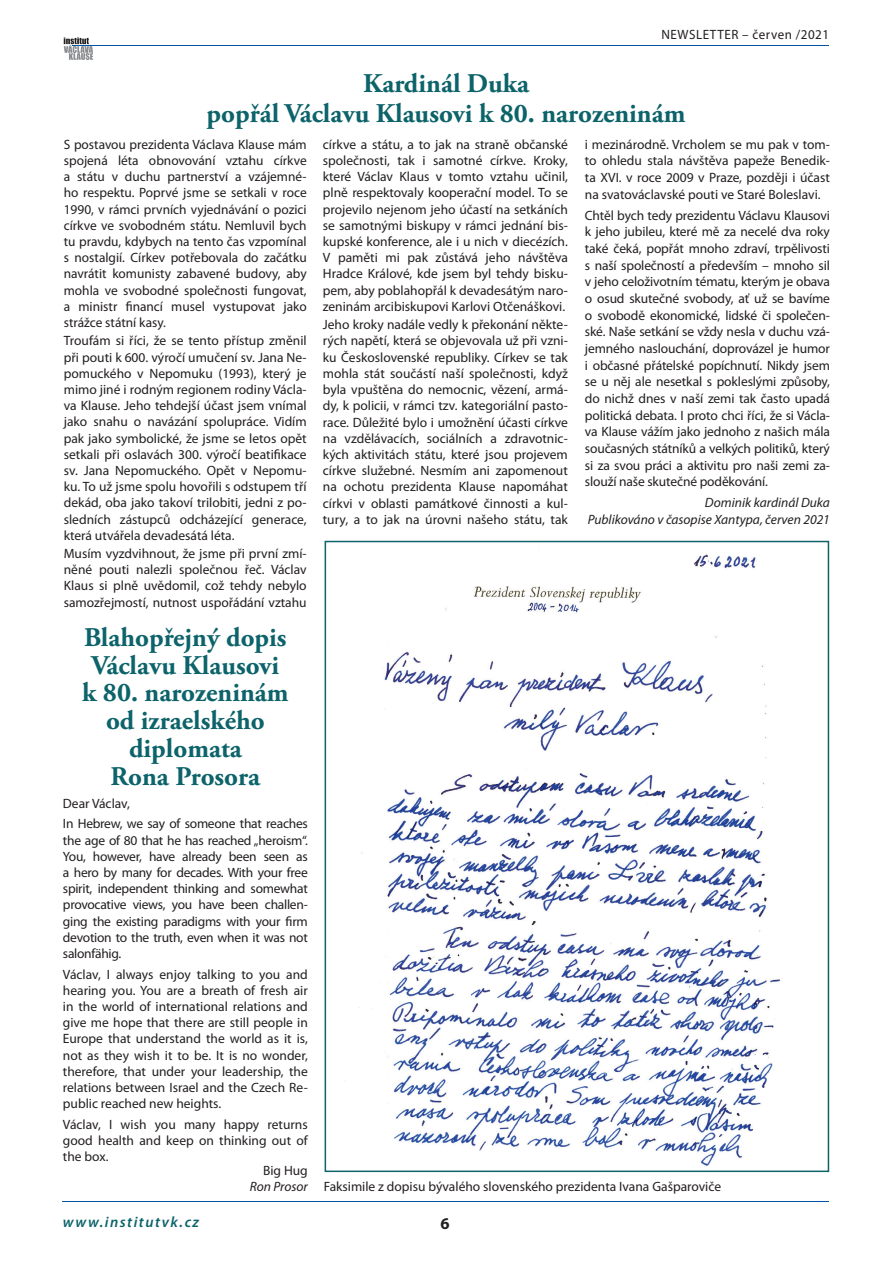
<style>
.page{position:relative;width:893px;height:1263px;background:#fff}
.page>*{position:absolute;margin:0;border:0;box-sizing:border-box;transform-origin:0 0}
.t1{font:700 27px/27.8px "Adobe Garamond Pro";color:#0d636a;text-align:center}
.t2{font:700 16.5px "Myriad Pro";color:#231f20}
.t3{font:italic 600 15px "Myriad Pro";letter-spacing:.1em;color:#0d636a}
.t4{font:13.5px/16.2px "Myriad Pro";color:#231f20;text-align:justify}
.t5{font:italic 13.5px/16.6px "Myriad Pro";color:#231f20;text-align:right}
.t6{font:13.5px/20.4px "Myriad Pro";letter-spacing:-.02em;color:#231f20}
.t7{font:13.5px "Myriad Pro";letter-spacing:.04em;color:#231f20}
</style>
<div class="page">
<svg style="left:64px;top:37px;width:29px;height:23px"></svg>
<hr style="left:72px;top:45px;width:242px;height:1px;background:#0154a6">
<hr style="left:149px;top:45px;width:679px;height:1px;background:#0154a6">
<hr style="left:63px;top:1201px;width:766px;height:1px;background:#0154a6">
<img style="left:344px;top:586px;width:436px;height:580px">
<div style="left:325px;top:541px;width:504px;height:631px;border:2px solid #0d636a"></div>
<img style="left:694px;top:554px;width:62px;height:15px">
<p class="t7" style="left:661px;top:27px;width:169px">NEWSLETTER – červen /2021</p>
<h1 class="t1" style="left:207px;top:69px;width:480px;line-height:30px">Kardinál Duka<br>popřál Václavu Klausovi k 80. narozeninám</h1>
<p class="t4" style="left:64px;top:136px;width:244px">S postavou prezidenta Václava Klause mám spojená léta obnovování vztahu církve a státu v duchu partnerství a vzájemné&shy;ho respektu. Poprvé jsme se setkali v roce 1990, v rámci prvních vyjednávání o pozici církve ve svobodném státu. Nemluvil bych tu pravdu, kdybych na tento čas vzpomínal s nostalgií. Církev potřebovala do začátku navrátit komunisty zabavené budovy, aby mohla ve svobodné společnosti fungovat, a ministr financí musel vystupovat jako strážce státní kasy.</p>
<p class="t4" style="left:64px;top:333px;width:244px">Troufám si říci, že se tento přístup změnil při pouti k 600. výročí umučení sv. Jana Ne&shy;pomuckého v Nepomuku (1993), který je mimo jiné i rodným regionem rodiny Václa&shy;va Klause. Jeho tehdejší účast jsem vnímal jako snahu o navázání spolupráce. Vidím pak jako symbolické, že jsme se letos opět setkali při oslavách 300. výročí beatifikace sv. Jana Nepomuckého. Opět v Nepomu&shy;ku. To už jsme spolu hovořili s odstupem tří dekád, oba jako takoví trilobiti, jedni z po&shy;sledních zástupců odcházející generace, která utvářela devadesátá léta.</p>
<p class="t4" style="left:64px;top:546px;width:244px">Musím vyzdvihnout, že jsme při první zmí&shy;něné pouti nalezli společnou řeč. Václav Klaus si plně uvědomil, což tehdy nebylo samozřejmostí, nutnost uspořádání vztahu</p>
<h1 class="t1" style="left:82px;top:624px;width:208px">Blahopřejný dopis<br>Václavu Klausovi k 80. narozeninám od izraelského diplomata<br>Rona Prosora</h1>
<p class="t6" style="left:63px;top:793px;width:246px">Dear Václav,<br>In Hebrew, we say of someone that reaches</p>
<p class="t4" style="left:63px;top:832px;width:246px">the age of 80 that he has reached „heroism“.<br>You, however, have already been seen as a hero by many for decades. With your free spirit, independent thinking and somewhat provocative views, you have been challen&shy;ging the existing paradigms with your firm devotion to the truth, even when it was not salonfähig.</p>
<p class="t4" style="left:63px;top:966px;width:246px">Václav, I always enjoy talking to you and hearing you. You are a breath of fresh air in the world of international relations and give me hope that there are still people in Europe that understand the world as it is, not as they wish it to be. It is no wonder, therefore, that under your leadership, the relations between Israel and the Czech Re&shy;public reached new heights.</p>
<p class="t4" style="left:63px;top:1116px;width:246px">Václav, I wish you many happy returns good health and keep on thinking out of the box.</p>
<p class="t4" style="left:263px;top:1162px;width:46px">Big Hug</p>
<p class="t5" style="left:250px;top:1178px;width:60px">Ron Prosor</p>
<p class="t4" style="left:323px;top:136px;width:247px">církve a státu, a to jak na straně občanské společnosti, tak i samotné církve. Kroky, které Václav Klaus v tomto vztahu učinil, plně respektovaly kooperační model. To se projevilo nejenom jeho účastí na setkáních se samotnými biskupy v rámci jednání bis&shy;kupské konference, ale i u nich v diecézích.<br>V paměti mi pak zůstává jeho návštěva Hradce Králové, kde jsem byl tehdy bisku&shy;pem, aby poblahopřál k devadesátým naro&shy;zeninám arcibiskupovi Karlovi Otčenáškovi.</p>
<p class="t4" style="left:323px;top:317px;width:247px">Jeho kroky nadále vedly k překonání někte&shy;rých napětí, která se objevovala už při vzni&shy;ku Československé republiky. Církev se tak mohla stát součástí naší společnosti, když byla vpuštěna do nemocnic, vězení, armá&shy;dy, k policii, v rámci tzv. kategoriální pasto&shy;race. Důležité bylo i umožnění účasti církve na vzdělávacích, sociálních a zdravotnic&shy;kých aktivitách státu, které jsou projevem církve služebné. Nesmím ani zapomenout na ochotu prezidenta Klause napomáhat církvi v oblasti památkové činnosti a kul&shy;tury, a to jak na úrovni našeho státu, tak</p>
<p class="t4" style="left:585px;top:136px;width:247px;line-height:16.6px">i mezinárodně. Vrcholem se mu pak v tom&shy;to ohledu stala návštěva papeže Benedik&shy;ta XVI. v roce 2009 v Praze, později i účast na svatováclavské pouti ve Staré Boleslavi.</p>
<p class="t4" style="left:585px;top:207px;width:247px;line-height:16.6px">Chtěl bych tedy prezidentu Václavu Klausovi k jeho jubileu, které mě za necelé dva roky také čeká, popřát mnoho zdraví, trpělivosti s naší společností a především – mnoho sil v jeho celoživotním tématu, kterým je obava o osud skutečné svobody, ať už se bavíme o svobodě ekonomické, lidské či společen&shy;ské. Naše setkání se vždy nesla v duchu vzá&shy;jemného naslouchání, doprovázel je humor i občasné přátelské popíchnutí. Nikdy jsem se u něj ale nesetkal s pokleslými způsoby, do nichž dnes v naší zemi tak často upadá politická debata. I proto chci říci, že si Václa&shy;va Klause vážím jako jednoho z našich mála současných státníků a velkých politiků, který si za svou práci a aktivitu pro naši zemi za&shy;slouží naše skutečné poděkování.</p>
<p class="t5" style="left:588px;top:495px;width:244px">Dominik kardinál Duka<br>Publikováno v časopise Xantypa, červen 2021</p>
<p class="t4" style="left:324px;top:1178px;width:399px">Faksimile z dopisu bývalého slovenského prezidenta Ivana Gašparoviče</p>
<p class="t3" style="left:63px;top:1213px;width:138px">www.institutvk.cz</p>
<p class="t2" style="left:440px;top:1214px;width:11px">6</p>
</div>
